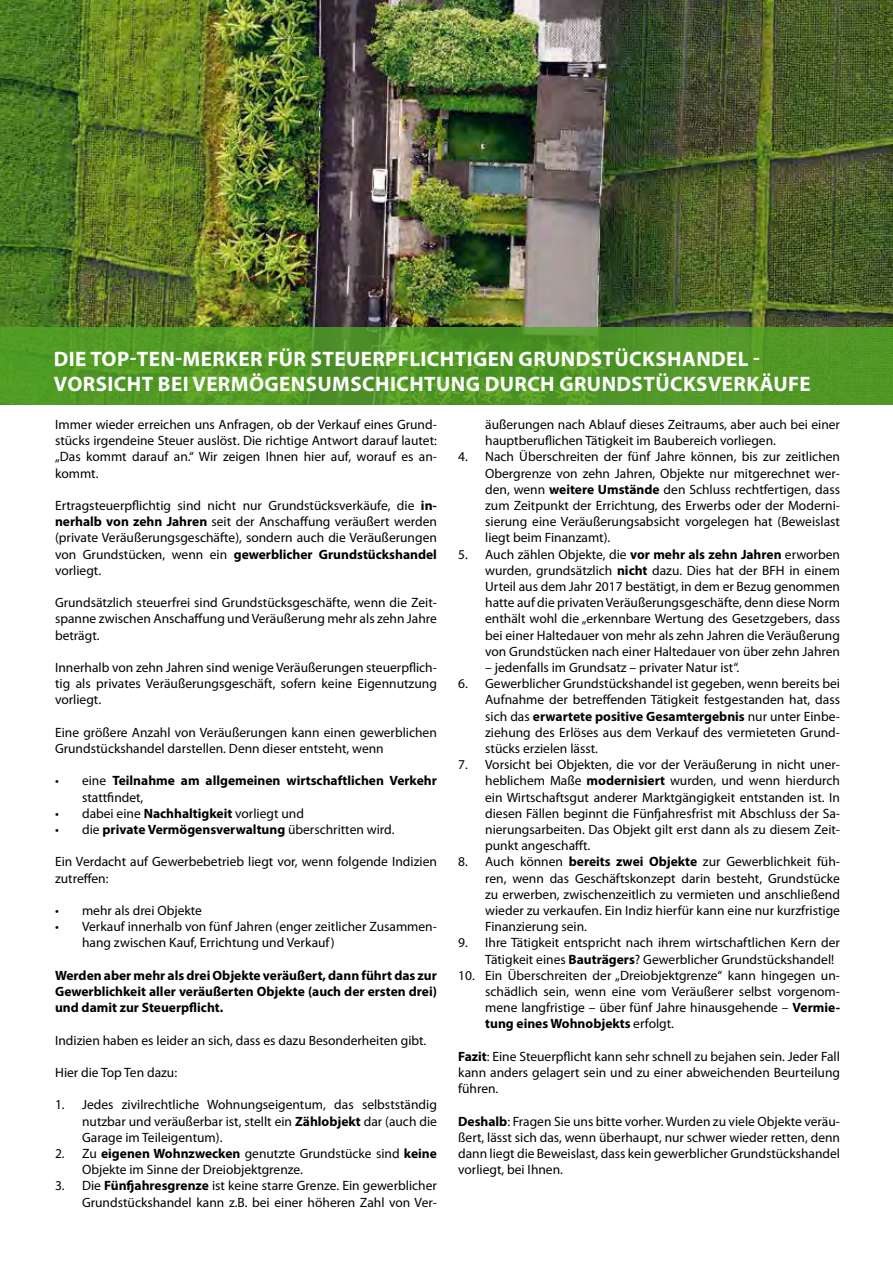
<style>
.page{position:relative;width:893px;height:1263px;background:#fff}
.page>*{position:absolute;margin:0;border:0;box-sizing:border-box;transform-origin:0 0}
.t1{font:700 21px/25.2px "Myriad Pro";letter-spacing:.02em;color:#fff}
.t2{font:13.5px/16.2px "Myriad Pro";color:#000;text-align:justify}
.t3{font:700 13.5px/16.2px "Myriad Pro";color:#000}
.s1{font-weight:700}
.s2{font-weight:400}
</style>
<div class="page">
<img style="left:0;top:0;width:893px;height:327px">
<svg style="left:0;top:327px;width:893px;height:78px;background:#519826"></svg>
<h1 class="t1" style="left:54px;top:345px;width:758px">DIE TOP-TEN-MERKER FÜR STEUERPFLICHTIGEN GRUNDSTÜCKSHANDEL -<br>VORSICHT BEI VERMÖGENSUMSCHICHTUNG DURCH GRUNDSTÜCKSVERKÄUFE</h1>
<p class="t2" style="left:55px;top:416px;width:383px">Immer wieder erreichen uns Anfragen, ob der Verkauf eines Grund&shy;stücks irgendeine Steuer auslöst. Die richtige Antwort darauf lautet: „Das kommt darauf an.“ Wir zeigen Ihnen hier auf, worauf es an&shy;kommt.</p>
<p class="t2" style="left:55px;top:497px;width:383px">Ertragsteuerpflichtig sind nicht nur Grundstücksverkäufe, die <span class="s1">in&shy;nerhalb von zehn Jahren</span> seit der Anschaffung veräußert werden (private Veräußerungsgeschäfte), sondern auch die Veräußerungen von Grundstücken, wenn ein <span class="s1">gewerblicher Grundstückshandel </span>vorliegt.</p>
<p class="t2" style="left:55px;top:594px;width:383px">Grundsätzlich steuerfrei sind Grundstücksgeschäfte, wenn die Zeit&shy;spanne zwischen Anschaffung und Veräußerung mehr als zehn Jahre beträgt.</p>
<p class="t2" style="left:55px;top:659px;width:383px">Innerhalb von zehn Jahren sind wenige Veräußerungen steuerpflich&shy;tig als privates Veräußerungsgeschäft, sofern keine Eigennutzung vorliegt.</p>
<p class="t2" style="left:55px;top:724px;width:383px">Eine größere Anzahl von Veräußerungen kann einen gewerblichen<br>Grundstückshandel darstellen. Denn dieser entsteht, wenn</p>
<p class="t3" style="left:82px;top:772px;width:356px;text-indent:-27px"><span class="s2">• eine</span> Teilnahme am allgemeinen wirtschaftlichen Verkehr <span class="s2">stattfindet,</span></p>
<p class="t2" style="left:55px;top:805px;width:250px">• dabei eine <span class="s1">Nachhaltigkeit</span> vorliegt und</p>
<p class="t3" style="left:55px;top:821px;width:341px"><span class="s2">• die</span> private Vermögensverwaltung <span class="s2">überschritten wird.</span></p>
<p class="t2" style="left:55px;top:854px;width:383px">Ein Verdacht auf Gewerbebetrieb liegt vor, wenn folgende Indizien zutreffen:</p>
<p class="t2" style="left:55px;top:902px;width:148px">• mehr als drei Objekte</p>
<p class="t2" style="left:82px;top:918px;width:356px;text-indent:-27px">• Verkauf innerhalb von fünf Jahren (enger zeitlicher Zusammen&shy;hang zwischen Kauf, Errichtung und Verkauf)</p>
<p class="t3" style="left:55px;top:967px;width:383px;text-align:justify">Werden aber mehr als drei Objekte veräußert, dann führt das zur Gewerblichkeit aller veräußerten Objekte (auch der ersten drei) und damit zur Steuerpflicht.</p>
<p class="t2" style="left:55px;top:1032px;width:373px">Indizien haben es leider an sich, dass es dazu Besonderheiten gibt.</p>
<p class="t2" style="left:55px;top:1064px;width:124px">Hier die Top Ten dazu:</p>
<p class="t2" style="left:82px;top:1097px;width:356px;text-indent:-27px">1. Jedes zivilrechtliche Wohnungseigentum, das selbstständig nutzbar und veräußerbar ist, stellt ein <span class="s1">Zählobjekt</span> dar (auch die Garage im Teileigentum).</p>
<p class="t2" style="left:82px;top:1145px;width:356px;text-indent:-27px">2. Zu <span class="s1">eigenen Wohnzwecken</span> genutzte Grundstücke sind <span class="s1">keine<br></span>Objekte im Sinne der Dreiobjektgrenze.</p>
<p class="t2" style="left:55px;top:1178px;width:383px;text-align:right">3. Die <span class="s1">Fünfjahresgrenze</span> ist keine starre Grenze. Ein gewerblicher<br>Grundstückshandel kann z.B. bei einer höheren Zahl von Ver-</p>
<p class="t2" style="left:485px;top:416px;width:356px">äußerungen nach Ablauf dieses Zeitraums, aber auch bei einer hauptberuflichen Tätigkeit im Baubereich vorliegen.</p>
<p class="t2" style="left:485px;top:449px;width:356px;text-indent:-27px">4. Nach Überschreiten der fünf Jahre können, bis zur zeitlichen Obergrenze von zehn Jahren, Objekte nur mitgerechnet wer&shy;den, wenn <span class="s1">weitere Umstände</span> den Schluss rechtfertigen, dass zum Zeitpunkt der Errichtung, des Erwerbs oder der Moderni&shy;sierung eine Veräußerungsabsicht vorgelegen hat (Beweislast liegt beim Finanzamt).</p>
<p class="t2" style="left:485px;top:546px;width:356px;text-indent:-27px">5. Auch zählen Objekte, die <span class="s1">vor mehr als zehn Jahren</span> erworben wurden, grundsätzlich <span class="s1">nicht</span> dazu. Dies hat der BFH in einem Urteil aus dem Jahr 2017 bestätigt, in dem er Bezug genommen hatte auf die privaten Veräußerungsgeschäfte, denn diese Norm enthält wohl die „erkennbare Wertung des Gesetzgebers, dass bei einer Haltedauer von mehr als zehn Jahren die Veräußerung von Grundstücken nach einer Haltedauer von über zehn Jahren</p>
<p class="t2" style="left:485px;top:659px;width:256px">– jedenfalls im Grundsatz – privater Natur ist“.</p>
<p class="t2" style="left:485px;top:675px;width:356px;text-indent:-27px">6. Gewerblicher Grundstückshandel ist gegeben, wenn bereits bei Aufnahme der betreffenden Tätigkeit festgestanden hat, dass sich das <span class="s1">erwartete positive Gesamtergebnis</span> nur unter Einbe&shy;ziehung des Erlöses aus dem Verkauf des vermieteten Grund&shy;stücks erzielen lässt.</p>
<p class="t2" style="left:485px;top:756px;width:356px;text-indent:-27px">7. Vorsicht bei Objekten, die vor der Veräußerung in nicht uner&shy;heblichem Maße <span class="s1">modernisiert</span> wurden, und wenn hierdurch ein Wirtschaftsgut anderer Marktgängigkeit entstanden ist. In diesen Fällen beginnt die Fünfjahresfrist mit Abschluss der Sa&shy;nierungsarbeiten. Das Objekt gilt erst dann als zu diesem Zeit&shy;punkt angeschafft.</p>
<p class="t2" style="left:485px;top:854px;width:356px;text-indent:-27px">8. Auch können <span class="s1">bereits zwei Objekte</span> zur Gewerblichkeit füh&shy;ren, wenn das Geschäftskonzept darin besteht, Grundstücke zu erwerben, zwischenzeitlich zu vermieten und anschließend wieder zu verkaufen. Ein Indiz hierfür kann eine nur kurzfristige Finanzierung sein.</p>
<p class="t2" style="left:485px;top:935px;width:356px;text-indent:-27px">9. Ihre Tätigkeit entspricht nach ihrem wirtschaftlichen Kern der<br>Tätigkeit eines <span class="s1">Bauträgers</span>? Gewerblicher Grundstückshandel!</p>
<p class="t2" style="left:485px;top:967px;width:356px;text-indent:-27px">10. Ein Überschreiten der „Dreiobjektgrenze“ kann hingegen un&shy;schädlich sein, wenn eine vom Veräußerer selbst vorgenom&shy;mene langfristige – über fünf Jahre hinausgehende – <span class="s1">Vermie&shy;tung eines Wohnobjekts</span> erfolgt.</p>
<p class="t2" style="left:458px;top:1048px;width:383px"><span class="s1">Fazit</span>: Eine Steuerpflicht kann sehr schnell zu bejahen sein. Jeder Fall kann anders gelagert sein und zu einer abweichenden Beurteilung führen.</p>
<p class="t2" style="left:458px;top:1113px;width:383px"><span class="s1">Deshalb</span>: Fragen Sie uns bitte vorher. Wurden zu viele Objekte veräu&shy;ßert, lässt sich das, wenn überhaupt, nur schwer wieder retten, denn dann liegt die Beweislast, dass kein gewerblicher Grundstückshandel vorliegt, bei Ihnen.</p>
</div>
